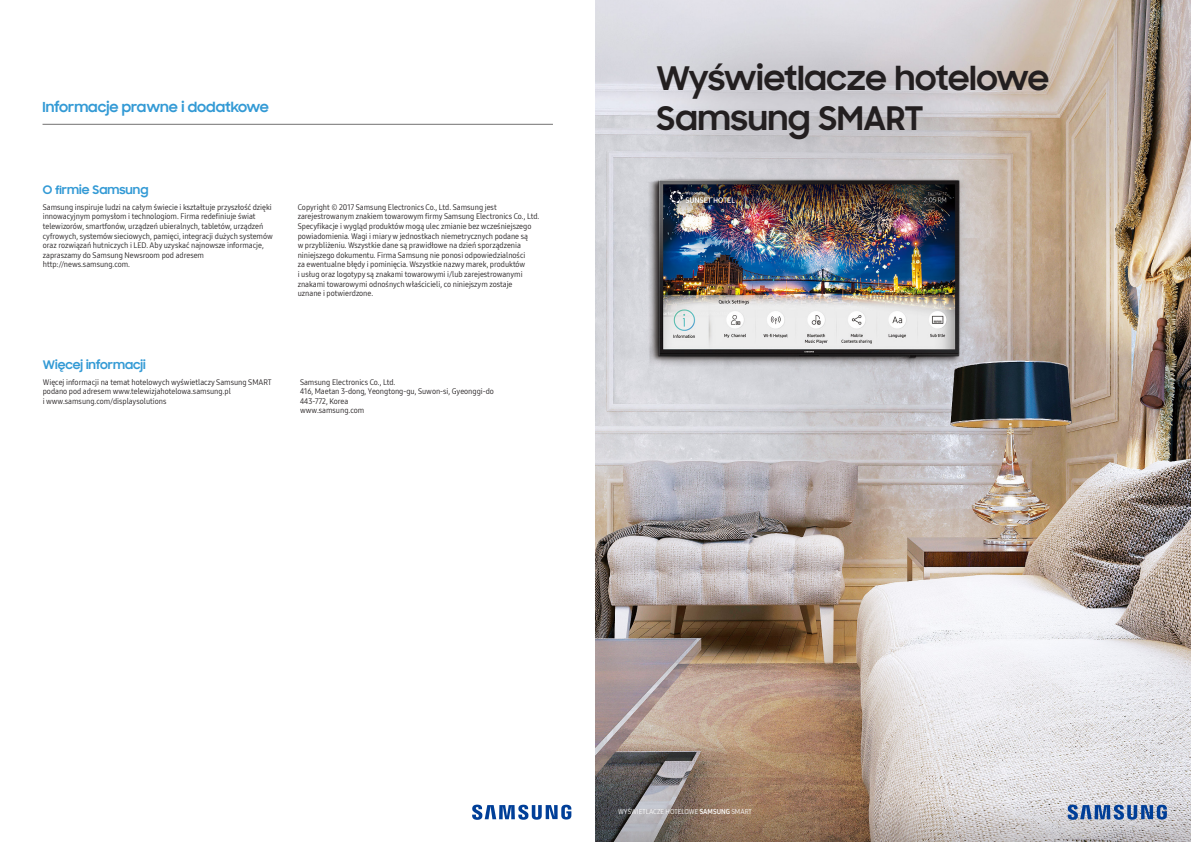
<style>
.page{position:relative;width:1191px;height:842px;background:#fff}
.page>*{position:absolute;margin:0;border:0;box-sizing:border-box;transform-origin:0 0}
.t1{font:700 33px/39.6px "Samsung Sharp Sans";color:#231f20}
.t2{font:700 14px "Samsung Sharp Sans";color:#339ad5}
.t3{font:700 12px "Samsung Sharp Sans";color:#339ad5}
.t4{font:8px/9.6px "Samsung One 400 C";color:#231f20}
.t5{font:7px "Samsung One 400 C";color:#fff}
.s1{font-family:"Samsung One 700 C"}
</style>
<div class="page">
<img style="left:595px;top:0;width:596px;height:842px">
<svg style="left:1067px;top:805px;width:99px;height:15px"></svg>
<hr style="left:43px;top:124px;width:510px;height:1px;background:#727171">
<svg style="left:472px;top:805px;width:99px;height:15px"></svg>
<p class="t2" style="left:43px;top:97px;width:228px">Informacje prawne i dodatkowe</p>
<p class="t3" style="left:43px;top:181px;width:107px">O firmie Samsung</p>
<p class="t4" style="left:43px;top:202px;width:231px">Samsung inspiruje ludzi na całym świecie i kształtuje przyszłość dzięki innowacyjnym pomysłom i technologiom. Firma redefiniuje świat telewizorów, smartfonów, urządzeń ubieralnych, tabletów, urządzeń cyfrowych, systemów sieciowych, pamięci, integracji dużych systemów oraz rozwiązań hutniczych i LED. Aby uzyskać najnowsze informacje, zapraszamy do Samsung Newsroom pod adresem http://news.samsung.com.</p>
<p class="t3" style="left:43px;top:356px;width:104px">Więcej informacji</p>
<p class="t4" style="left:43px;top:377px;width:230px">Więcej informacji na temat hotelowych wyświetlaczy Samsung SMART podano pod adresem www.telewizjahotelowa.samsung.pl</p>
<p class="t4" style="left:43px;top:396px;width:125px">i www.samsung.com/displaysolutions</p>
<p class="t4" style="left:298px;top:202px;width:243px">Copyright © 2017 Samsung Electronics Co., Ltd. Samsung jest zarejestrowanym znakiem towarowym firmy Samsung Electronics Co., Ltd.</p>
<p class="t4" style="left:298px;top:221px;width:235px">Specyfikacje i wygląd produktów mogą ulec zmianie bez wcześniejszego powiadomienia. Wagi i miary w jednostkach niemetrycznych podane są w przybliżeniu. Wszystkie dane są prawidłowe na dzień sporządzenia niniejszego dokumentu. Firma Samsung nie ponosi odpowiedzialności za ewentualne błędy i pominięcia. Wszystkie nazwy marek, produktów<br>i usług oraz logotypy są znakami towarowymi i/lub zarejestrowanymi znakami towarowymi odnośnych właścicieli, co niniejszym zostaje uznane i potwierdzone.</p>
<p class="t4" style="left:300px;top:377px;width:97px">Samsung Electronics Co., Ltd.</p>
<p class="t4" style="left:300px;top:387px;width:195px">416, Maetan 3-dong, Yeongtong-gu, Suwon-si, Gyeonggi-do</p>
<p class="t4" style="left:300px;top:396px;width:50px">443-772, Korea</p>
<p class="t4" style="left:300px;top:406px;width:66px">www.samsung.com</p>
<p class="t1" style="left:656px;top:57px;width:394px">Wyświetlacze hotelowe<br>Samsung SMART</p>
<p class="t5" style="left:618px;top:807px;width:135px">WYŚWIETLACZE HOTELOWE <span class="s1">SAMSUNG</span> SMART</p>
</div>
